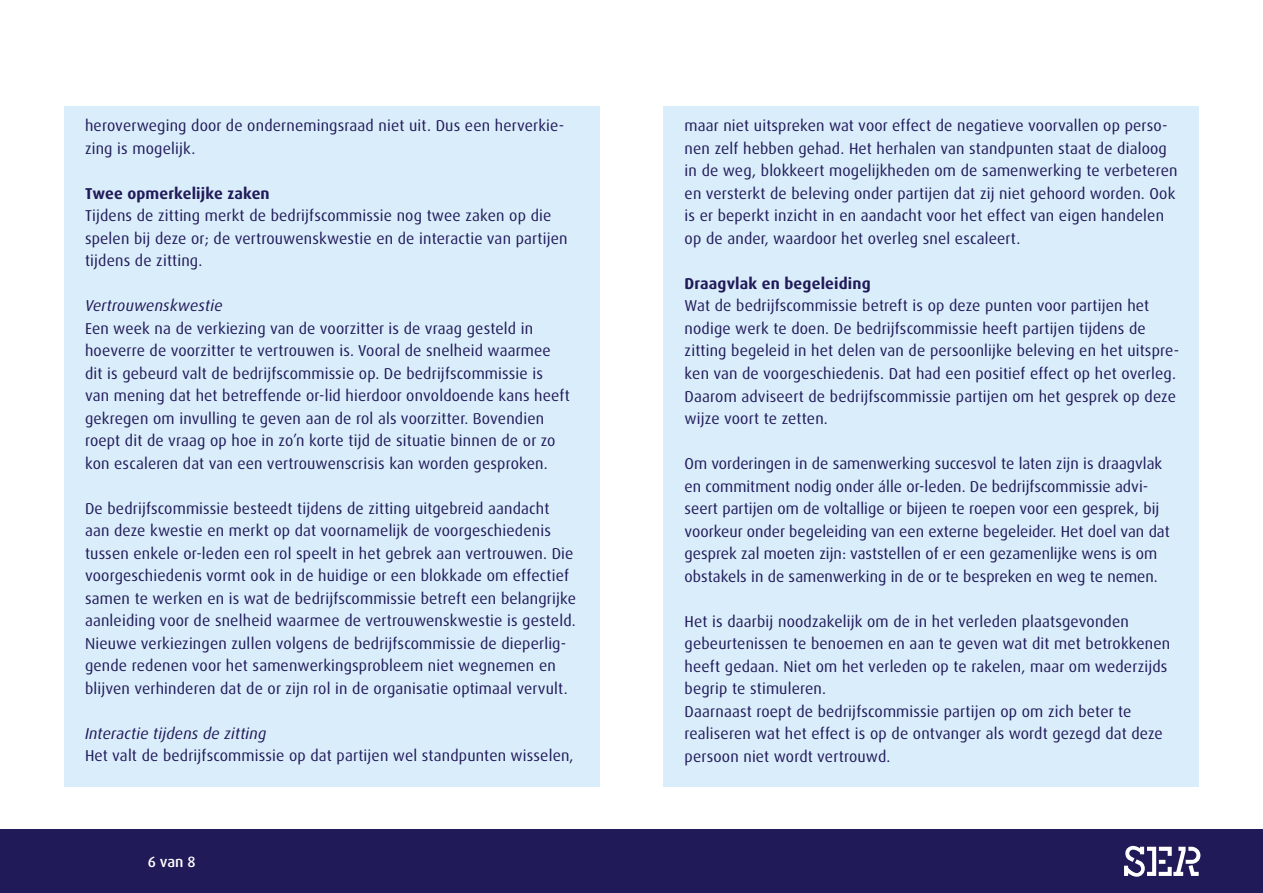
<style>
.page{position:relative;width:1263px;height:893px;background:#fff}
.page>*{position:absolute;margin:0;border:0;box-sizing:border-box;transform-origin:0 0}
.t1{font:15.75px/22.5px "Dax OT";letter-spacing:.01em;color:#211a59}
.t2{font:italic 15.75px "Dax OT";letter-spacing:.01em;color:#211a59}
.t3{font:700 15.75px "Dax OT";letter-spacing:.01em;color:#211a59}
.t4{font:500 15px "Dax OT";color:#fff}
</style>
<div class="page">
<div style="left:0;top:829px;width:1263px;height:64px;background:#211a59"></div>
<svg style="left:1124px;top:846px;width:76px;height:31px"></svg>
<div style="left:64px;top:106px;width:536px;height:681px;background:#daedfb"></div>
<div style="left:663px;top:106px;width:536px;height:681px;background:#daedfb"></div>
<p class="t1" style="left:85px;top:115px;width:481px">heroverweging door de ondernemingsraad niet uit. Dus een herverkie&shy;zing is mogelijk.</p>
<p class="t3" style="left:85px;top:183px;width:186px">Twee opmerkelijke zaken</p>
<p class="t1" style="left:85px;top:205px;width:484px">Tijdens de zitting merkt de bedrijfscommissie nog twee zaken op die spelen bij deze or; de vertrouwenskwestie en de interactie van partijen tijdens de zitting.</p>
<p class="t2" style="left:85px;top:296px;width:139px">Vertrouwenskwestie</p>
<p class="t1" style="left:85px;top:317px;width:486px">Een week na de verkiezing van de voorzitter is de vraag gesteld in hoeverre de voorzitter te vertrouwen is. Vooral de snelheid waarmee dit is gebeurd valt de bedrijfscommissie op. De bedrijfscommissie is van mening dat het betreffende or-lid hierdoor onvoldoende kans heeft gekregen om invulling te geven aan de rol als voorzitter. Bovendien roept dit de vraag op hoe in zo’n korte tijd de situatie binnen de or zo kon escaleren dat van een vertrouwenscrisis kan worden gesproken.</p>
<p class="t1" style="left:85px;top:497px;width:492px">De bedrijfscommissie besteedt tijdens de zitting uitgebreid aandacht aan deze kwestie en merkt op dat voornamelijk de voorgeschiedenis tussen enkele or-leden een rol speelt in het gebrek aan vertrouwen. Die voorgeschiedenis vormt ook in de huidige or een blokkade om effectief samen te werken en is wat de bedrijfscommissie betreft een belangrijke aanleiding voor de snelheid waarmee de vertrouwenskwestie is gesteld.<br>Nieuwe verkiezingen zullen volgens de bedrijfscommissie de dieperlig&shy;gende redenen voor het samenwerkingsprobleem niet wegnemen en blijven verhinderen dat de or zijn rol in de organisatie optimaal vervult.</p>
<p class="t2" style="left:85px;top:723px;width:183px">Interactie tijdens de zitting</p>
<p class="t1" style="left:85px;top:745px;width:490px">Het valt de bedrijfscommissie op dat partijen wel standpunten wisselen,</p>
<p class="t4" style="left:148px;top:852px;width:49px">6 van 8</p>
<p class="t1" style="left:685px;top:115px;width:494px">maar niet uitspreken wat voor effect de negatieve voorvallen op perso&shy;nen zelf hebben gehad. Het herhalen van standpunten staat de dialoog in de weg, blokkeert mogelijkheden om de samenwerking te verbeteren en versterkt de beleving onder partijen dat zij niet gehoord worden. Ook is er beperkt inzicht in en aandacht voor het effect van eigen handelen op de ander, waardoor het overleg snel escaleert.</p>
<p class="t3" style="left:685px;top:273px;width:188px">Draagvlak en begeleiding</p>
<p class="t1" style="left:685px;top:295px;width:496px">Wat de bedrijfscommissie betreft is op deze punten voor partijen het nodige werk te doen. De bedrijfscommissie heeft partijen tijdens de zitting begeleid in het delen van de persoonlijke beleving en het uitspre&shy;ken van de voorgeschiedenis. Dat had een positief effect op het overleg.<br>Daarom adviseert de bedrijfscommissie partijen om het gesprek op deze wijze voort te zetten.</p>
<p class="t1" style="left:685px;top:452px;width:487px">Om vorderingen in de samenwerking succesvol te laten zijn is draagvlak en commitment nodig onder álle or-leden. De bedrijfscommissie advi&shy;seert partijen om de voltallige or bijeen te roepen voor een gesprek, bij voorkeur onder begeleiding van een externe begeleider. Het doel van dat gesprek zal moeten zijn: vaststellen of er een gezamenlijke wens is om obstakels in de samenwerking in de or te bespreken en weg te nemen.</p>
<p class="t1" style="left:685px;top:610px;width:487px">Het is daarbij noodzakelijk om de in het verleden plaatsgevonden gebeurtenissen te benoemen en aan te geven wat dit met betrokkenen heeft gedaan. Niet om het verleden op te rakelen, maar om wederzijds begrip te stimuleren.<br>Daarnaast roept de bedrijfscommissie partijen op om zich beter te realiseren wat het effect is op de ontvanger als wordt gezegd dat deze persoon niet wordt vertrouwd.</p>
</div>
